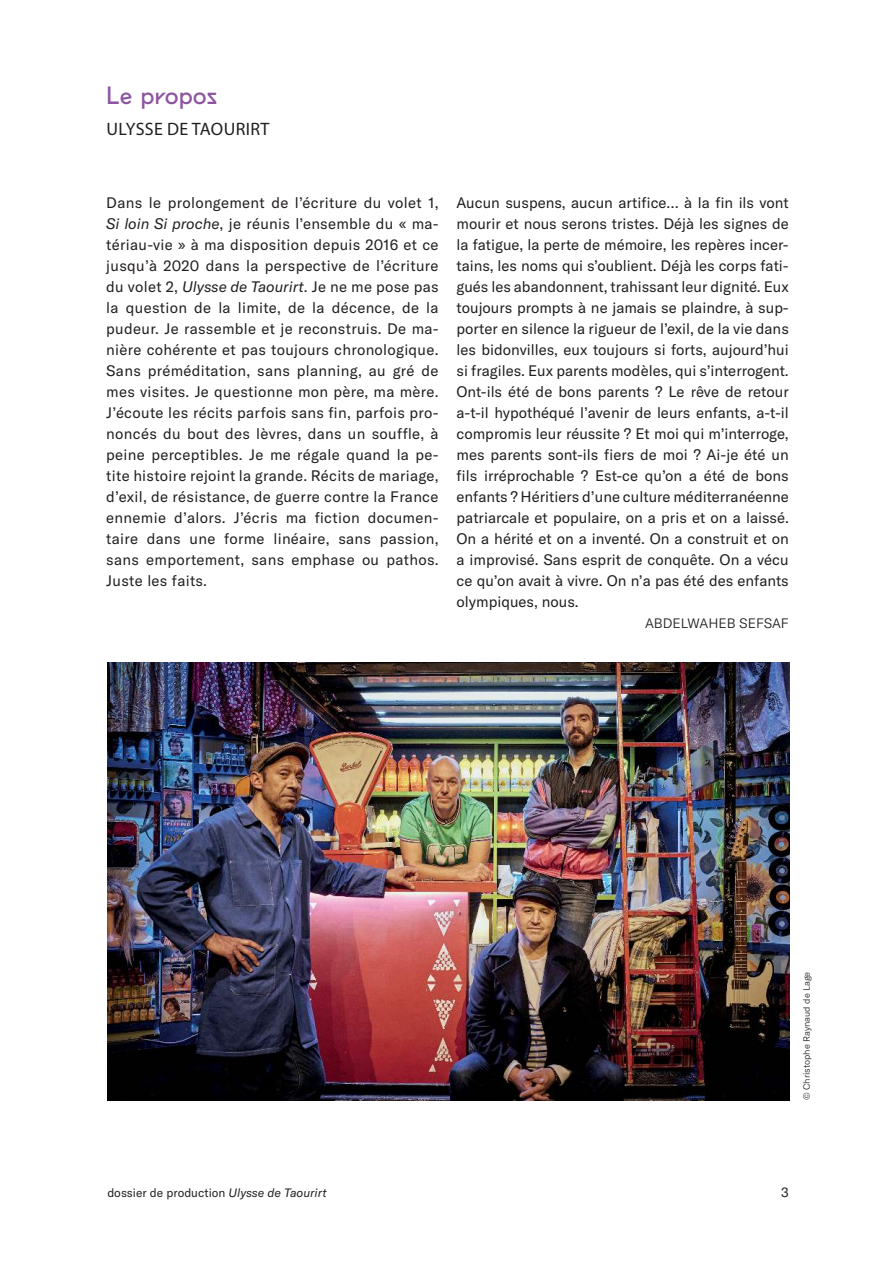
<style>
.page{position:relative;width:893px;height:1263px;background:#fff}
.page>*{position:absolute;margin:0;border:0;box-sizing:border-box;transform-origin:0 0}
.t1{font:24px "Fugue Tails";color:#8e54a1}
.t2{font:18px "Myriad Pro";letter-spacing:.02em;color:#221f1f}
.t3{font:15px/21px "GT America";letter-spacing:.005em;color:#221f1f;text-align:justify}
.t4{font:300 13.5px "GT America";color:#221f1f}
.t5{font:13.5px "GT America";color:#221f1f}
.t6{font:12px "GT America";color:#221f1f}
.t7{font:300 9px "GT America";color:#221f1f}
.s1{font-style:italic}
</style>
<div class="page">
<img style="left:107px;top:662px;width:683px;height:438px">
<h1 class="t1" style="left:106px;top:86px;width:112px">Le propos</h1>
<p class="t2" style="left:106px;top:122px;width:165px">ULYSSE DE TAOURIRT</p>
<p class="t3" style="left:106px;top:192px;width:334px">Dans le prolongement de l’écriture du volet 1, <span class="s1">Si loin Si proche</span>, je réunis l’ensemble du « ma&shy;tériau-vie » à ma disposition depuis 2016 et ce jusqu’à 2020 dans la perspective de l’écriture du volet 2, <span class="s1">Ulysse de Taourirt</span>. Je ne me pose pas la question de la limite, de la décence, de la pudeur. Je rassemble et je reconstruis. De ma&shy;nière cohérente et pas toujours chronologique.<br>Sans préméditation, sans planning, au gré de mes visites. Je questionne mon père, ma mère.<br>J’écoute les récits parfois sans fin, parfois pro&shy;noncés du bout des lèvres, dans un souffle, à peine perceptibles. Je me régale quand la pe&shy;tite histoire rejoint la grande. Récits de mariage, d’exil, de résistance, de guerre contre la France ennemie d’alors. J’écris ma fiction documen&shy;taire dans une forme linéaire, sans passion, sans emportement, sans emphase ou pathos.<br>Juste les faits.</p>
<p class="t3" style="left:457px;top:192px;width:334px">Aucun suspens, aucun artifice… à la fin ils vont mourir et nous serons tristes. Déjà les signes de la fatigue, la perte de mémoire, les repères incer&shy;tains, les noms qui s’oublient. Déjà les corps fati&shy;gués les abandonnent, trahissant leur dignité. Eux toujours prompts à ne jamais se plaindre, à sup&shy;porter en silence la rigueur de l’exil, de la vie dans les bidonvilles, eux toujours si forts, aujourd’hui si fragiles. Eux parents modèles, qui s’interrogent.<br>Ont-ils été de bons parents ? Le rêve de retour a-t-il hypothéqué l’avenir de leurs enfants, a-t-il compromis leur réussite ? Et moi qui m’interroge, mes parents sont-ils fiers de moi ? Ai-je été un fils irréprochable ? Est-ce qu’on a été de bons enfants ? Héritiers d’une culture méditerranéenne patriarcale et populaire, on a pris et on a laissé.<br>On a hérité et on a inventé. On a construit et on a improvisé. Sans esprit de conquête. On a vécu ce qu’on avait à vivre. On n’a pas été des enfants olympiques, nous.</p>
<p class="t4" style="left:645px;top:616px;width:145px">ABDELWAHEB SEFSAF</p>
<p class="t7" style="left:802px;top:1100px;width:130px;rotate:-90deg">© Christophe Raynaud de Lage</p>
<p class="t6" style="left:107px;top:1188px;width:221px">dossier de production <span class="s1">Ulysse de Taourirt</span></p>
<p class="t5" style="left:781px;top:1185px;width:9px">3</p>
</div>
